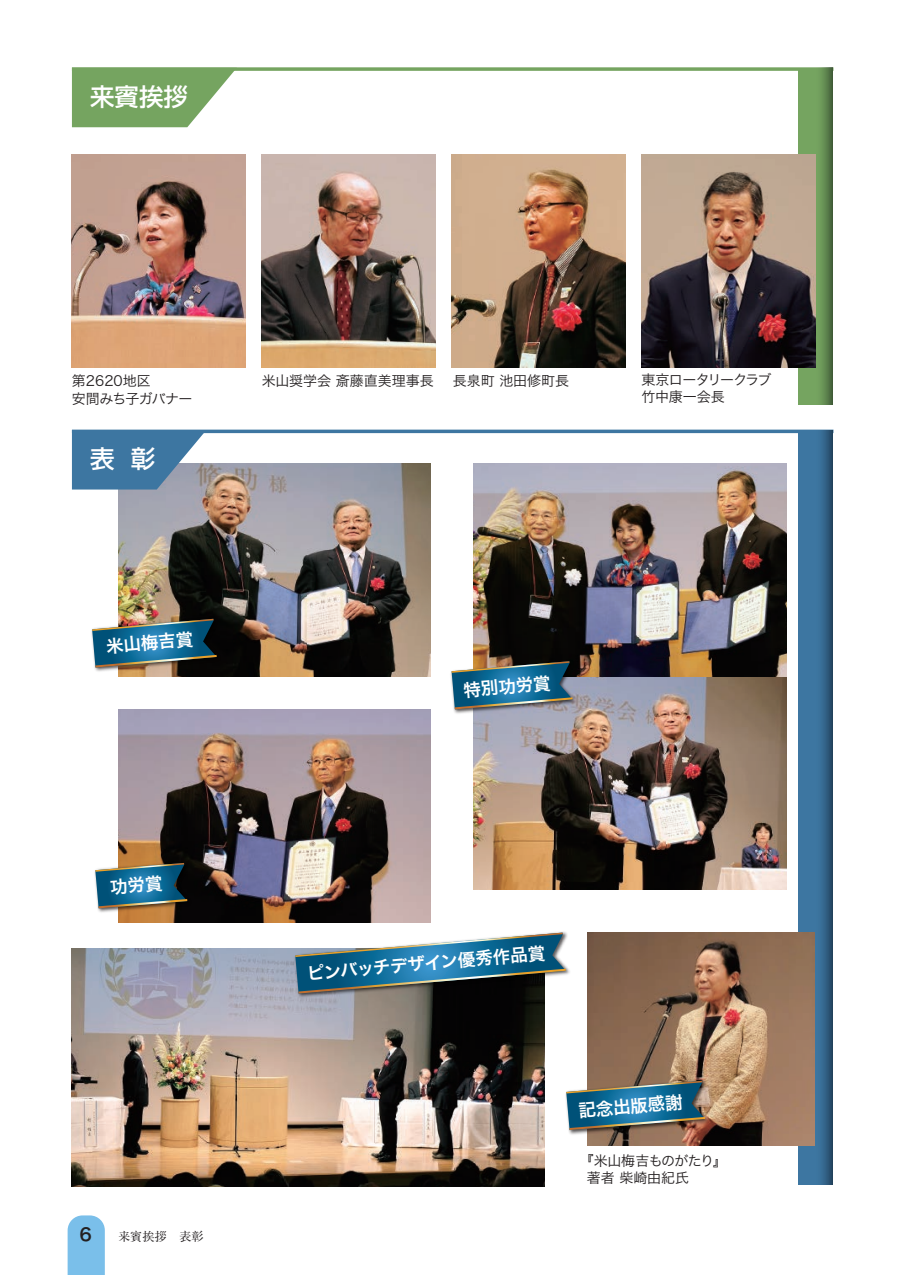
<style>
.page{position:relative;width:903px;height:1275px;background:#fff}
.page>*{position:absolute;margin:0;border:0;box-sizing:border-box;transform-origin:0 0}
.t1{font:500 24.5px "Shin Go Pro";color:#fff}
.t2{font:17.5px "Hira Kaku Pro N W6";color:#fff}
.t3{font:17.5px "Hira Kaku Pro N W6";color:#231f20}
.t4{font:14px/17.5px "Hira Kaku Pro N W3";letter-spacing:-.01em;color:#231f20}
.t5{font:14px/17.5px "Hira Kaku Pro N W3";letter-spacing:-.035em;color:#231f20}
.t6{font:12.25px "Ryumin Pro";color:#231f20}
</style>
<div class="page">
<svg style="left:72px;top:67px;width:761px;height:4px;background:#87af75"></svg>
<svg style="left:798px;top:68px;width:35px;height:336px;background:#658e54"></svg>
<svg style="left:68px;top:1215px;width:37px;height:60px;background:#81c2eb"></svg>
<svg style="left:72px;top:68px;width:165px;height:59px;background:#89b177"></svg>
<hr style="left:72px;top:430px;width:761px;height:3px;background:#3d76a1">
<svg style="left:798px;top:430px;width:35px;height:755px;background:#386c94"></svg>
<img style="left:641px;top:155px;width:174px;height:213px">
<img style="left:451px;top:155px;width:174px;height:213px">
<img style="left:262px;top:155px;width:173px;height:213px">
<img style="left:72px;top:155px;width:174px;height:213px">
<img style="left:474px;top:463px;width:312px;height:427px">
<img style="left:72px;top:948px;width:473px;height:239px">
<img style="left:587px;top:933px;width:227px;height:213px">
<img style="left:118px;top:463px;width:313px;height:213px">
<img style="left:118px;top:710px;width:313px;height:212px">
<img style="left:91px;top:616px;width:132px;height:58px">
<img style="left:92px;top:619px;width:125px;height:48px">
<img style="left:450px;top:658px;width:129px;height:57px">
<img style="left:451px;top:661px;width:122px;height:48px">
<img style="left:94px;top:860px;width:99px;height:55px">
<img style="left:292px;top:931px;width:278px;height:69px">
<svg style="left:295px;top:933px;width:271px;height:60px"></svg>
<img style="left:565px;top:1078px;width:146px;height:58px">
<img style="left:566px;top:1081px;width:139px;height:49px">
<svg style="left:72px;top:433px;width:134px;height:57px;background:#5583a7"></svg>
<svg style="left:95px;top:863px;width:92px;height:45px;background:#366b80"></svg>
<p class="t1" style="left:90px;top:76px;width:99px">来賓挨拶</p>
<p class="t4" style="left:72px;top:371px;width:122px">第2620地区<br>安間みち子ガバナー</p>
<p class="t5" style="left:641px;top:370px;width:132px">東京ロータリークラブ竹中康一会長</p>
<p class="t4" style="left:262px;top:371px;width:174px">米山奨学会 斎藤直美理事長</p>
<p class="t4" style="left:453px;top:371px;width:118px">長泉町 池田修町長</p>
<p class="t1" style="left:90px;top:439px;width:67px">表 彰</p>
<p class="t2" style="left:105px;top:631px;width:89px;rotate:-5deg">米山梅吉賞</p>
<p class="t3" style="left:79px;top:1219px;width:14px">6</p>
<p class="t6" style="left:118px;top:1227px;width:87px">来賓挨拶　表彰</p>
<p class="t2" style="left:462px;top:674px;width:89px;rotate:-5deg">特別功労賞</p>
<p class="t2" style="left:306px;top:958px;width:240px;rotate:-5deg">ピンバッチデザイン優秀作品賞</p>
<p class="t2" style="left:577px;top:1095px;width:106px;rotate:-5deg">記念出版感謝</p>
<p class="t4" style="left:587px;top:1151px;width:142px;text-indent:-7px">『米山梅吉ものがたり』著者 柴崎由紀氏</p>
</div>
